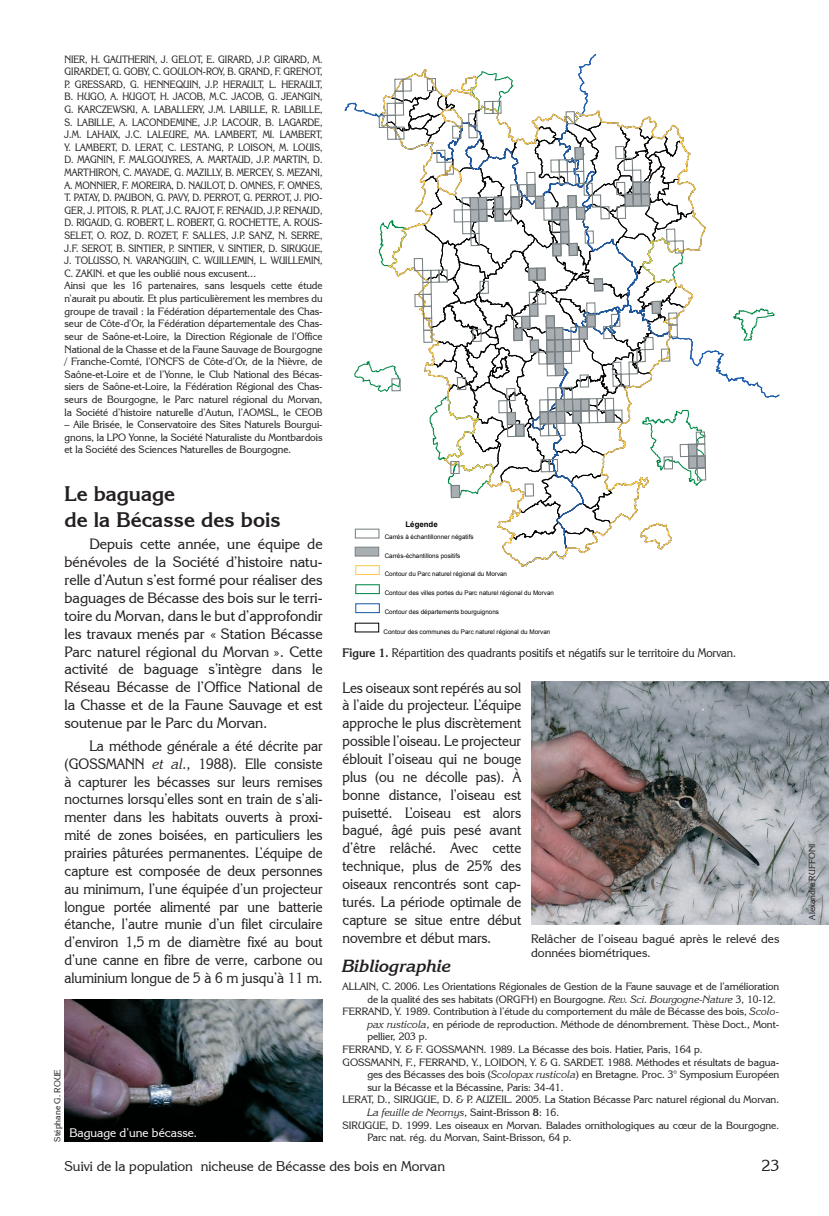
<style>
.page{position:relative;width:829px;height:1216px;background:#fff}
.page>*{position:absolute;margin:0;border:0;box-sizing:border-box;transform-origin:0 0}
.t1{font:700 21px/25.2px "Korinna IT Cby BT";color:#231f20}
.t2{font:italic 700 17.5px "Korinna IT Cby BT";color:#231f20}
.t3{font:15.75px "Korinna IT Cby BT";color:#231f20}
.t4{font:14.88px/17.8px "Korinna IT Cby BT";color:#231f20;text-align:justify;scale:.93 1}
.t5{font:14.88px/17.8px "Korinna IT Cby BT";color:#231f20;text-align:justify}
.t6{font:14px "Korinna IT Cby BT";color:#231f20}
.t7{font:12.25px "Korinna IT Cby BT";color:#231f20;scale:.93 1}
.t8{font:12.25px/14px "Korinna IT Cby BT";color:#231f20}
.t9{font:12.25px "Korinna IT Cby BT";color:#fff}
.t10{font:10.5px/12.6px "Korinna IT Cby BT";color:#231f20;scale:.9 1}
.t11{font:10.5px/12.6px "Korinna IT Cby BT";color:#231f20;text-align:justify}
.t12{font:8.75px "Korinna IT Cby BT";color:#231f20}
.t13{font:700 7.88px "Arial";color:#000}
.t14{font:6.3px "Arial";color:#000}
.s1{font-style:italic}
.s2{font-weight:700}
</style>
<div class="page">
<div style="left:355px;top:603px;width:25px;height:10px;border:1px solid #1b5baa"></div>
<div style="left:355px;top:584px;width:25px;height:10px;border:1px solid #008a47"></div>
<div style="left:355px;top:565px;width:25px;height:10px;border:1px solid #fecb4c"></div>
<svg style="left:345px;top:55px;width:434px;height:511px"></svg>
<img style="left:531px;top:681px;width:297px;height:243px">
<img style="left:64px;top:999px;width:258px;height:142px">
<p class="t10" style="left:64px;top:52px;width:288px">NIER, H. GAUTHERIN, J. GELOT, E. GIRARD, J.P. GIRARD, M.<br>GIRARDET, G. GOBY, C. GOULON-ROY, B. GRAND, F. GRENOT, P. GRESSARD, G. HENNEQUIN, J.P. HERAULT, L. HERAULT, B. HUGO, A. HUGOT, H. JACOB, M.C. JACOB, G. JEANGIN, G. KARCZEWSKI, A. LABALLERY, J.M. LABILLE, R. LABILLE, S. LABILLE, A. LACONDEMINE, J.P. LACOUR, B. LAGARDE, J.M. LAHAIX, J.C. LALEURE, MA. LAMBERT, MI. LAMBERT, Y. LAMBERT, D. LERAT, C. LESTANG, P. LOISON, M. LOUIS, D. MAGNIN, F. MALGOUYRES, A. MARTAUD, J.P. MARTIN, D.<br>MARTHIRON, C. MAYADE, G. MAZILLY, B. MERCEY, S. MEZANI, A. MONNIER, F. MOREIRA, D. NAULOT, D. OMNES, F. OMNES, T. PATAY, D. PAUBON, G. PAVY, D. PERROT, G. PERROT, J. PIO-GER, J. PITOIS, R. PLAT, J.C. RAJOT, F. RENAUD, J.P. RENAUD, D. RIGAUD, G. ROBERT, L. ROBERT, G. ROCHETTE, A. ROUS-SELET, O. ROZ, D. ROZET, F. SALLES, J.P. SANZ, N. SERRE, J.F. SEROT, B. SINTIER, P. SINTIER, V. SINTIER, D. SIRUGUE, J. TOLUSSO, N. VARANGUIN, C. WUILLEMIN, L. WUILLEMIN, C. ZAKIN. et que les oublié nous excusent...<br>Ainsi que les 16 partenaires, sans lesquels cette étude n’aurait pu aboutir. Et plus particulièrement les membres du groupe de travail : la Fédération départementale des Chas&shy;seur de Côte-d’Or, la Fédération départementale des Chas&shy;seur de Saône-et-Loire, la Direction Régionale de l’Office National de la Chasse et de la Faune Sauvage de Bourgogne / Franche-Comté, l’ONCFS de Côte-d’Or, de la Nièvre, de Saône-et-Loire et de l’Yonne, le Club National des Bécas&shy;siers de Saône-et-Loire, la Fédération Régional des Chas&shy;seurs de Bourgogne, le Parc naturel régional du Morvan, la Société d’histoire naturelle d’Autun, l’AOMSL, le CEOB</p>
<p class="t11" style="left:64px;top:418px;width:259px">– Aile Brisée, le Conservatoire des Sites Naturels Bourgui&shy;gnons, la LPO Yonne, la Société Naturaliste du Montbardois et la Société des Sciences Naturelles de Bourgogne.</p>
<h1 class="t1" style="left:64px;top:481px;width:218px">Le baguage<br>de la Bécasse des bois</h1>
<p class="t5" style="left:64px;top:535px;width:259px;text-indent:25px">Depuis cette année, une équipe de bénévoles de la Société d’histoire natu&shy;relle d’Autun s’est formé pour réaliser des baguages de Bécasse des bois sur le terri&shy;toire du Morvan, dans le but d’approfondir les travaux menés par « Station Bécasse Parc naturel régional du Morvan ». Cette activité de baguage s’intègre dans le Réseau Bécasse de l’Office National de la Chasse et de la Faune Sauvage et est soutenue par le Parc du Morvan.</p>
<p class="t4" style="left:64px;top:736px;width:279px;text-indent:25px">La méthode générale a été décrite par (GOSSMANN <span class="s1">et al.</span>, 1988). Elle consiste à capturer les bécasses sur leurs remises nocturnes lorsqu’elles sont en train de s’ali&shy;menter dans les habitats ouverts à proxi&shy;mité de zones boisées, en particuliers les prairies pâturées permanentes. L’équipe de capture est composée de deux personnes au minimum, l’une équipée d’un projecteur longue portée alimenté par une batterie étanche, l’autre munie d’un filet circulaire d’environ 1,5 m de diamètre fixé au bout d’une canne en fibre de verre, carbone ou aluminium longue de 5 à 6 m jusqu’à 11 m.</p>
<p class="t12" style="left:52px;top:1141px;width:74px;rotate:-90deg">Stéphane G. ROUE</p>
<p class="t9" style="left:69px;top:1125px;width:129px">Baguage d’une bécasse.</p>
<p class="t13" style="left:405px;top:519px;width:34px">Légende</p>
<p class="t14" style="left:384px;top:533px;width:90px">Carrés à échantillonner négatifs</p>
<p class="t14" style="left:384px;top:551px;width:77px">Carrés-échantillons positifs</p>
<p class="t14" style="left:384px;top:569px;width:124px">Contour du Parc naturel régional du Morvan</p>
<p class="t14" style="left:384px;top:588px;width:171px">Contour des villes portes du Parc naturel régional du Morvan</p>
<p class="t14" style="left:384px;top:607px;width:116px">Contour des départements bourguignons</p>
<p class="t14" style="left:383px;top:627px;width:168px">Contour des communes du Parc naturel régional du Morvan</p>
<p class="t7" style="left:342px;top:645px;width:425px"><span class="s2">Figure 1.</span> Répartition des quadrants positifs et négatifs sur le territoire du Morvan.</p>
<p class="t4" style="left:342px;top:678px;width:194px">Les oiseaux sont repérés au sol à l’aide du projecteur. L’équipe approche le plus discrètement possible l’oiseau. Le projecteur éblouit l’oiseau qui ne bouge plus (ou ne décolle pas). À bonne distance, l’oiseau est puisetté. L’oiseau est alors bagué, âgé puis pesé avant d’être relâché. Avec cette technique, plus de 25% des oiseaux rencontrés sont cap&shy;turés. La période optimale de capture se situe entre début novembre et début mars.</p>
<p class="t8" style="left:531px;top:932px;width:250px">Relâcher de l’oiseau bagué après le relevé des données biométriques.</p>
<h2 class="t2" style="left:342px;top:955px;width:110px">Bibliographie</h2>
<p class="t11" style="left:342px;top:979px;width:438px">ALLAIN, C. 2006. Les Orientations Régionales de Gestion de la Faune sauvage et de l’amélioration</p>
<p class="t11" style="left:367px;top:992px;width:410px">de la qualité des ses habitats (ORGFH) en Bourgogne. <span class="s1">Rev. Sci. Bourgogne-Nature</span> 3, 10-12.</p>
<p class="t11" style="left:342px;top:1005px;width:438px">FERRAND, Y. 1989. Contribution à l’étude du comportement du mâle de Bécasse des bois, <span class="s1">Scolo-</span></p>
<p class="t11" style="left:367px;top:1017px;width:413px"><span class="s1">pax rusticola</span>, en période de reproduction. Méthode de dénombrement. Thèse Doct., Mont-</p>
<p class="t11" style="left:367px;top:1030px;width:62px">pellier, 203 p.</p>
<p class="t11" style="left:342px;top:1042px;width:362px">FERRAND, Y. &amp; F. GOSSMANN. 1989. La Bécasse des bois. Hatier, Paris, 164 p.</p>
<p class="t11" style="left:342px;top:1055px;width:438px">GOSSMANN, F., FERRAND, Y., LOIDON, Y. &amp; G. SARDET. 1988. Méthodes et résultats de bagua-</p>
<p class="t11" style="left:367px;top:1068px;width:413px">ges des Bécasses des bois (<span class="s1">Scolopax rusticola</span>) en Bretagne. Proc. 3° Symposium Européen</p>
<p class="t11" style="left:367px;top:1080px;width:198px">sur la Bécasse et la Bécassine, Paris: 34-41.</p>
<p class="t11" style="left:342px;top:1093px;width:438px">LERAT, D., SIRUGUE, D. &amp; P. AUZEIL. 2005. La Station Bécasse Parc naturel régional du Morvan.</p>
<p class="t11" style="left:367px;top:1105px;width:193px"><span class="s1">La feuille de Neomys</span>, Saint-Brisson <span class="s2">8</span>: 16.</p>
<p class="t11" style="left:342px;top:1118px;width:438px">SIRUGUE, D. 1999. Les oiseaux en Morvan. Balades ornithologiques au cœur de la Bourgogne.</p>
<p class="t11" style="left:367px;top:1131px;width:206px">Parc nat. rég. du Morvan, Saint-Brisson, 64 p.</p>
<h3 class="t6" style="left:64px;top:1157px;width:382px">Suivi de la population nicheuse de Bécasse des bois en Morvan</h3>
<h3 class="t3" style="left:761px;top:1156px;width:19px">23</h3>
<p class="t12" style="left:806px;top:919px;width:77px;rotate:-90deg">Alexandre RUFFONI</p>
</div>
